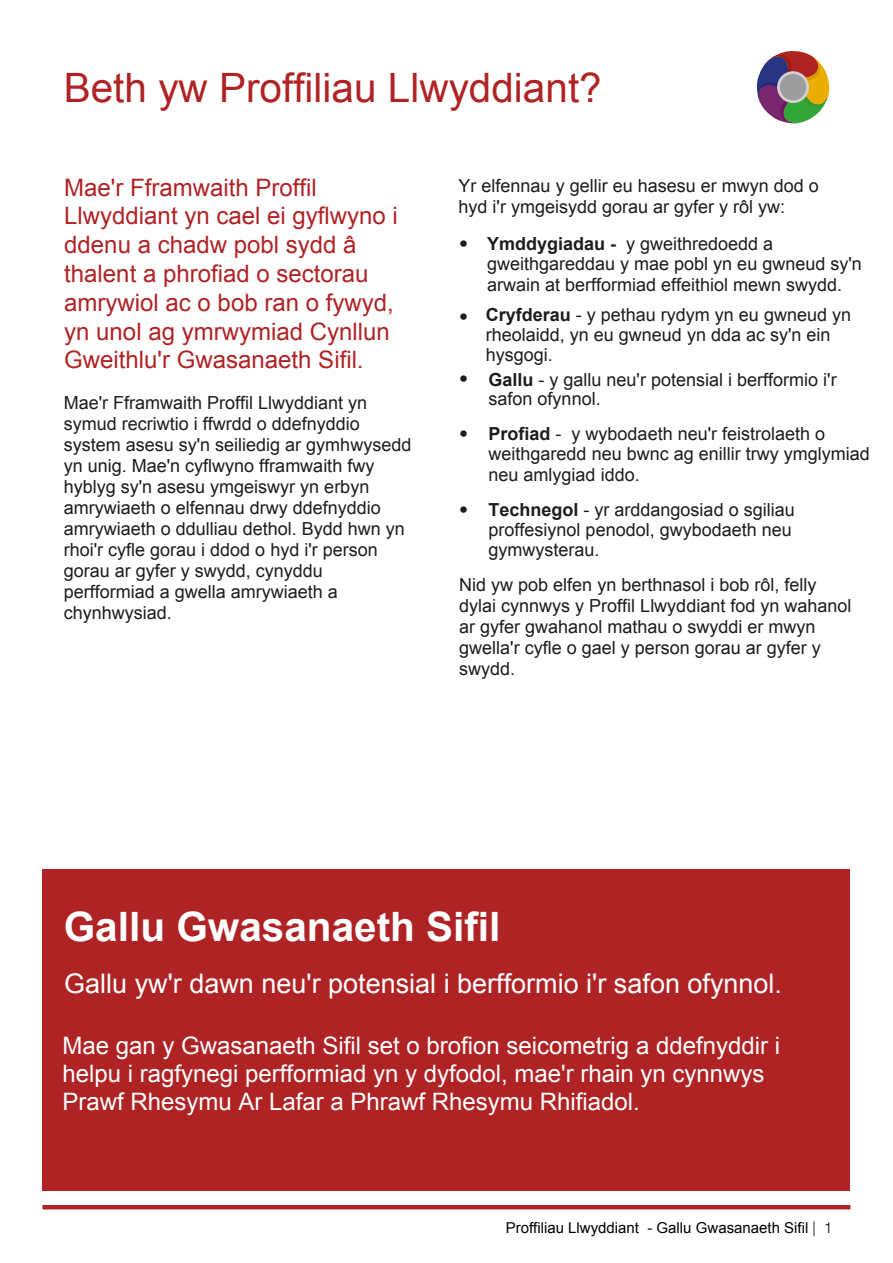
<style>
.page{position:relative;width:893px;height:1263px;background:#fff}
.page>*{position:absolute;margin:0;border:0;box-sizing:border-box;transform-origin:0 0}
.Page_Heading{font:40.5px "Arial";color:#b02325}
.t1{font:700 40.5px "Arial";color:#fff}
.t2{font:27px "Arial";color:#fff}
.B_Heading_Intro_Copy{font:24px/28.8px "Arial";color:#b02325}
.t3{font:24px/28px "Arial";color:#fff}
.t4{font:18px/21px "Arial";color:#1d1d1b}
.t5{font:15px "Arial";color:#000}
.s1{font-family:"Helvetica Neue LT Std";font-weight:500}
.s2{font-weight:700}
.s3{font-family:"Helvetica Neue LT Std";font-weight:300}
</style>
<div class="page">
<hr style="left:43px;top:1205px;width:807px;height:4px;background:#b02325">
<svg style="left:757px;top:51px;width:73px;height:73px"></svg>
<svg style="left:777px;top:71px;width:32px;height:32px"></svg>
<div style="left:780px;top:74px;width:26px;height:26px;background:#9d9d9d;border-radius:50%"></div>
<div style="left:43px;top:870px;width:807px;height:321px;background:#b02325"></div>
<p class="Page_Heading" style="left:64px;top:61px;width:539px">Beth yw Proffiliau Llwyddiant?</p>
<p class="B_Heading_Intro_Copy" style="left:64px;top:173px;width:335px">Mae'r Fframwaith Proffil<br>Llwyddiant yn cael ei gyflwyno i ddenu a chadw pobl sydd â thalent a phrofiad o sectorau amrywiol ac o bob ran o fywyd, yn unol ag ymrwymiad Cynllun<br>Gweithlu'r Gwasanaeth Sifil.</p>
<p class="t4" style="left:64px;top:392px;width:349px">Mae'r Fframwaith Proffil Llwyddiant yn symud recriwtio i ffwrdd o ddefnyddio system asesu sy'n seiliedig ar gymhwysedd yn unig. Mae'n cyflwyno fframwaith fwy hyblyg sy'n asesu ymgeiswyr yn erbyn amrywiaeth o elfennau drwy ddefnyddio amrywiaeth o ddulliau dethol. Bydd hwn yn rhoi'r cyfle gorau i ddod o hyd i'r person gorau ar gyfer y swydd, cynyddu perfformiad a gwella amrywiaeth a chynhwysiad.</p>
<p class="t4" style="left:459px;top:176px;width:362px">Yr elfennau y gellir eu hasesu er mwyn dod o hyd i'r ymgeisydd gorau ar gyfer y rôl yw:</p>
<p class="t4" style="left:487px;top:233px;width:376px;line-height:20.4px;text-indent:-28px"><span class="s1">•</span> <span class="s2">Ymddygiadau -</span> y gweithredoedd a gweithgareddau y mae pobl yn eu gwneud sy'n arwain at berfformiad effeithiol mewn swydd.</p>
<p class="t4" style="left:486px;top:305px;width:367px;line-height:20px;text-indent:-27px"><span class="s1">•</span> <span class="s2">Cryfderau</span> - y pethau rydym yn eu gwneud yn rheolaidd, yn eu gwneud yn dda ac sy'n ein hysgogi.</p>
<p class="t4" style="left:489px;top:369px;width:350px;line-height:20px;text-indent:-29px"><span class="s1">•</span> <span class="s2">Gallu</span> - y gallu neu'r potensial i berfformio i'r safon ofynnol.</p>
<p class="t4" style="left:489px;top:423px;width:383px;line-height:20.4px;text-indent:-29px"><span class="s1">•</span> <span class="s2">Profiad</span> - y wybodaeth neu'r feistrolaeth o weithgaredd neu bwnc ag enillir trwy ymglymiad neu amlygiad iddo.</p>
<p class="t4" style="left:489px;top:499px;width:308px;line-height:20.4px;text-indent:-29px"><span class="s1">•</span> <span class="s2">Technegol</span> - yr arddangosiad o sgiliau proffesiynol penodol, gwybodaeth neu gymwysterau.</p>
<p class="t4" style="left:459px;top:574px;width:394px">Nid yw pob elfen yn berthnasol i bob rôl, felly dylai cynnwys y Proffil Llwyddiant fod yn wahanol ar gyfer gwahanol mathau o swyddi er mwyn gwella'r cyfle o gael y person gorau ar gyfer y swydd.</p>
<p class="t1" style="left:64px;top:899px;width:438px">Gallu Gwasanaeth Sifil</p>
<p class="t2" style="left:64px;top:966px;width:719px">Gallu yw'r dawn neu'r potensial i berfformio i'r safon ofynnol.</p>
<p class="t3" style="left:62px;top:1031px;width:719px">Mae gan y Gwasanaeth Sifil set o brofion seicometrig a ddefnyddir i helpu i ragfynegi perfformiad yn y dyfodol, mae'r rhain yn cynnwys<br>Prawf Rhesymu Ar Lafar a Phrawf Rhesymu Rhifiadol.</p>
<p class="t5" style="left:506px;top:1218px;width:328px">Proffiliau Llwyddiant - Gallu Gwasanaeth Sifil <span class="s3">| 1</span></p>
</div>
